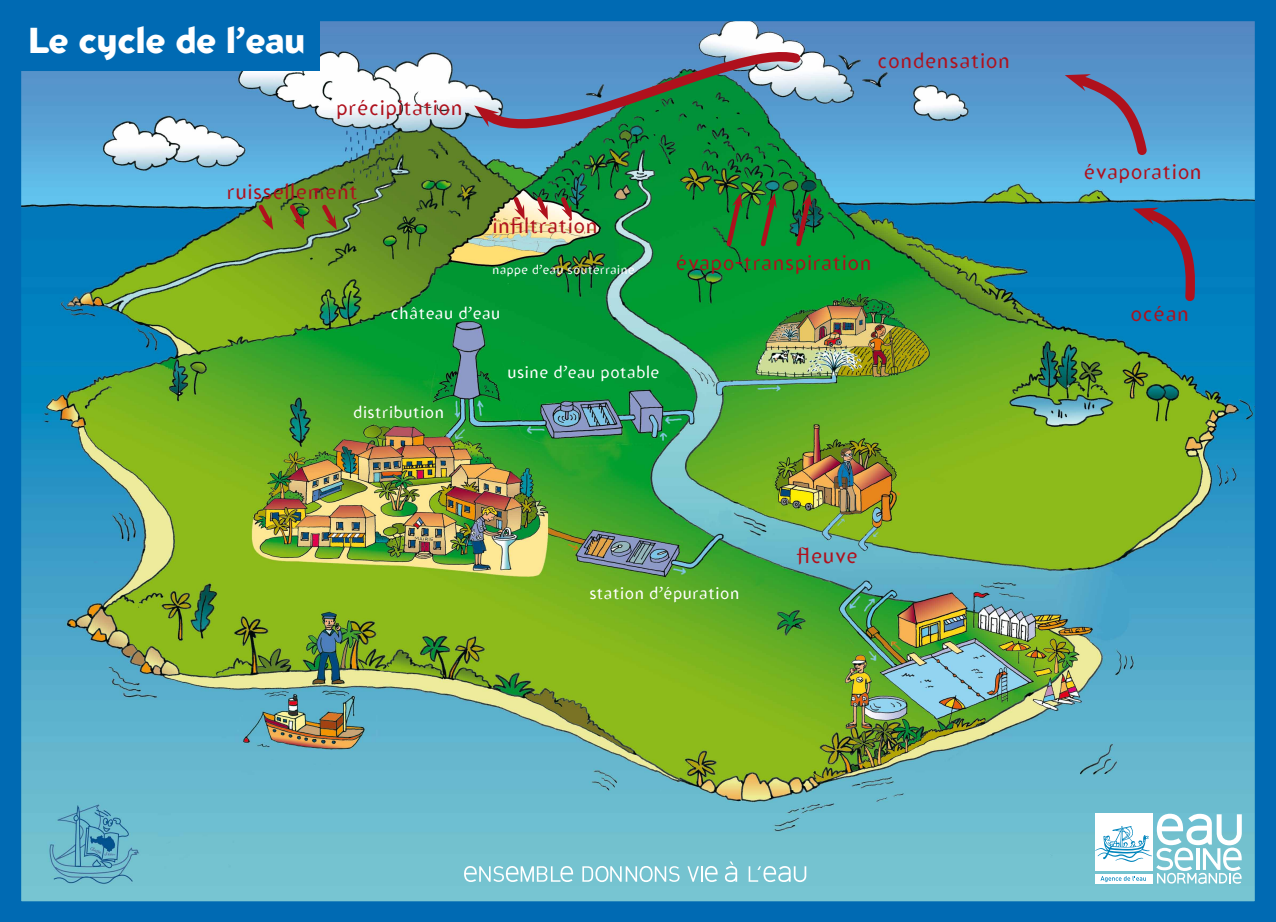
<style>
.page{position:relative;width:1276px;height:922px;background:#fff}
.page>*{position:absolute;margin:0;border:0;box-sizing:border-box;transform-origin:0 0}
.t1{font:700 36px "Blindfish";color:#fff}
.t2{font:300 21.2px "Blindfish";color:#af111d}
.t3{font:300 16.95px "Blindfish";color:#fff}
.t4{font:300 12.7px "Blindfish";color:#fff}
</style>
<div class="page">
<img style="left:9px;top:4px;width:1256px;height:916px">
<div style="left:11px;top:15px;width:309px;height:56px;background:#006ab3"></div>
<svg style="left:1132px;top:202px;width:66px;height:104px;background:#1c6aa2"></svg>
<svg style="left:1064px;top:68px;width:89px;height:93px;background:#638cbb"></svg>
<svg style="left:474px;top:42px;width:333px;height:114px;background:#508d91"></svg>
<svg style="left:510px;top:193px;width:17px;height:27px"></svg>
<svg style="left:533px;top:193px;width:18px;height:27px"></svg>
<svg style="left:557px;top:193px;width:18px;height:27px"></svg>
<svg style="left:723px;top:193px;width:21px;height:56px"></svg>
<svg style="left:757px;top:193px;width:21px;height:56px"></svg>
<svg style="left:793px;top:193px;width:20px;height:56px"></svg>
<svg style="left:255px;top:201px;width:20px;height:29px"></svg>
<svg style="left:286px;top:201px;width:21px;height:29px"></svg>
<svg style="left:318px;top:201px;width:21px;height:29px"></svg>
<svg style="left:1095px;top:813px;width:146px;height:70px"></svg>
<svg style="left:687px;top:865px;width:30px;height:16px"></svg>
<svg style="left:464px;top:865px;width:109px;height:16px"></svg>
<svg style="left:582px;top:865px;width:97px;height:16px"></svg>
<svg style="left:725px;top:861px;width:12px;height:20px"></svg>
<svg style="left:748px;top:865px;width:58px;height:16px"></svg>
<hr style="left:0;top:0;width:1276px;height:4px;background:#006ab3">
<hr style="left:0;top:920px;width:1276px;height:1px;background:#006ab3">
<div style="left:0;top:0;width:9px;height:921px;background:#006ab3"></div>
<div style="left:1265px;top:0;width:11px;height:921px;background:#006ab3"></div>
<h1 class="t1" style="left:29px;top:18px;width:278px">Le cycle de l’eau</h1>
<p class="t2" style="left:336px;top:95px;width:128px">précipitation</p>
<p class="t2" style="left:877px;top:48px;width:135px">condensation</p>
<p class="t2" style="left:226px;top:178px;width:133px">ruissellement</p>
<p class="t2" style="left:492px;top:213px;width:107px">infiltration</p>
<p class="t4" style="left:492px;top:261px;width:144px">nappe d’eau souterraine</p>
<p class="t2" style="left:675px;top:249px;width:198px">évapo-transpiration</p>
<p class="t3" style="left:390px;top:303px;width:112px">château d’eau</p>
<p class="t3" style="left:507px;top:362px;width:154px">usine d’eau potable</p>
<p class="t3" style="left:353px;top:401px;width:93px">distribution</p>
<p class="t3" style="left:589px;top:582px;width:152px">station d’épuration</p>
<p class="t2" style="left:797px;top:543px;width:62px">fleuve</p>
<p class="t2" style="left:1083px;top:159px;width:120px">évaporation</p>
<p class="t2" style="left:1130px;top:300px;width:61px">océan</p>
</div>
